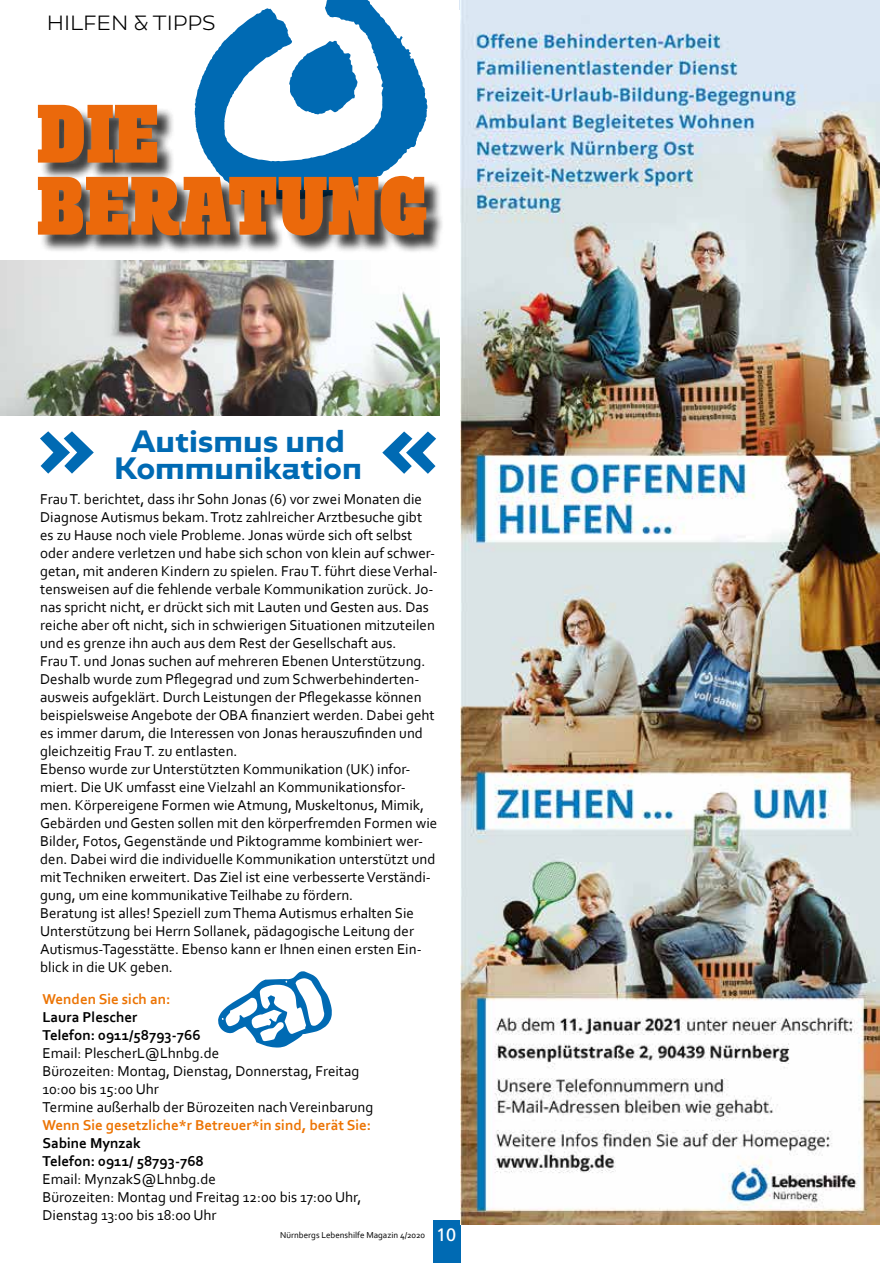
<style>
.page{position:relative;width:893px;height:1263px;background:#fff}
.page>*{position:absolute;margin:0;border:0;box-sizing:border-box;transform-origin:0 0}
.t1{font:82.5px/72px "Rita Ultra Bold DEMO";color:#eb690b}
.t2{font:900 72px "Caprina";color:#006ab3}
.t3{font:700 27px/27px "Caprina";color:#006ab3;text-align:center}
.t4{font:300 18px "Caprina";color:#000}
.t5{font:15px/18px "Corbel";color:#000}
.t6{font:700 15px/18px "Corbel";color:#000}
.t7{font:700 15px "Corbel";color:#ec7404}
.t8{font:9px "Corbel";color:#000}
.s1{font-family:"Frutiger";font-size:18px;color:#fff}
</style>
<div class="page">
<div style="left:433px;top:1220px;width:27px;height:43px;background:#006ab3"></div>
<svg style="left:218px;top:971px;width:114px;height:76px"></svg>
<svg style="left:195px;top:0;width:232px;height:107px"></svg>
<svg style="left:289px;top:41px;width:68px;height:66px"></svg>
<img style="left:0;top:260px;width:439px;height:155px">
<div style="left:40px;top:107px;width:405px;height:147px;background:#000;opacity:.75"></div>
<img style="left:460px;top:0;width:419px;height:1225px">
<p class="t4" style="left:47px;top:10px;width:170px">HILFEN &amp; TIPPS</p>
<h1 class="t1" style="left:37px;top:102px;width:391px">DIE<br>BERATUNG</h1>
<h3 class="t3" style="left:114px;top:427px;width:250px">Autismus und<br>Kommunikation</h3>
<h2 class="t2" style="left:37px;top:393px;width:60px">»</h2>
<p class="t5" style="left:40px;top:490px;width:399px">Frau T. berichtet, dass ihr Sohn Jonas (6) vor zwei Monaten die Diagnose Autismus bekam. Trotz zahlreicher Arztbesuche gibt es zu Hause noch viele Probleme. Jonas würde sich oft selbst oder andere verletzen und habe sich schon von klein auf schwer&shy;getan, mit anderen Kindern zu spielen. Frau T. führt diese Verhal&shy;tensweisen auf die fehlende verbale Kommunikation zurück. Jo&shy;nas spricht nicht, er drückt sich mit Lauten und Gesten aus. Das reiche aber oft nicht, sich in schwierigen Situationen mitzuteilen und es grenze ihn auch aus dem Rest der Gesellschaft aus.<br>Frau T. und Jonas suchen auf mehreren Ebenen Unterstützung.<br>Deshalb wurde zum Pflegegrad und zum Schwerbehinderten&shy;ausweis aufgeklärt. Durch Leistungen der Pflegekasse können beispielsweise Angebote der OBA finanziert werden. Dabei geht es immer darum, die Interessen von Jonas herauszufinden und gleichzeitig Frau T. zu entlasten.<br>Ebenso wurde zur Unterstützten Kommunikation (UK) infor&shy;miert. Die UK umfasst eine Vielzahl an Kommunikationsfor&shy;men. Körpereigene Formen wie Atmung, Muskeltonus, Mimik, Gebärden und Gesten sollen mit den körperfremden Formen wie Bilder, Fotos, Gegenstände und Piktogramme kombiniert wer&shy;den. Dabei wird die individuelle Kommunikation unterstützt und mit Techniken erweitert. Das Ziel ist eine verbesserte Verständi&shy;gung, um eine kommunikative Teilhabe zu fördern.<br>Beratung ist alles! Speziell zum Thema Autismus erhalten Sie Unterstützung bei Herrn Sollanek, pädagogische Leitung der Autismus-Tagesstätte. Ebenso kann er Ihnen einen ersten Ein&shy;blick in die UK geben.</p>
<p class="t7" style="left:43px;top:990px;width:130px">Wenden Sie sich an:</p>
<p class="t6" style="left:43px;top:1008px;width:160px">Laura Plescher<br>Telefon: 0911/58793-766</p>
<p class="t5" style="left:43px;top:1044px;width:332px">Email: PlescherL@Lhnbg.de<br>Bürozeiten: Montag, Dienstag, Donnerstag, Freitag 10:00 bis 15:00 Uhr<br>Termine außerhalb der Bürozeiten nach Vereinbarung</p>
<p class="t7" style="left:43px;top:1116px;width:330px">Wenn Sie gesetzliche*r Betreuer*in sind, berät Sie:</p>
<p class="t6" style="left:43px;top:1134px;width:163px">Sabine Mynzak<br>Telefon: 0911/ 58793-768</p>
<p class="t5" style="left:43px;top:1170px;width:320px">Email: MynzakS@Lhnbg.de<br>Bürozeiten: Montag und Freitag 12:00 bis 17:00 Uhr,<br>Dienstag 13:00 bis 18:00 Uhr</p>
<p class="t8" style="left:280px;top:1229px;width:178px">Nürnbergs Lebenshilfe Magazin 4/2020 <span class="s1">10</span></p>
</div>
